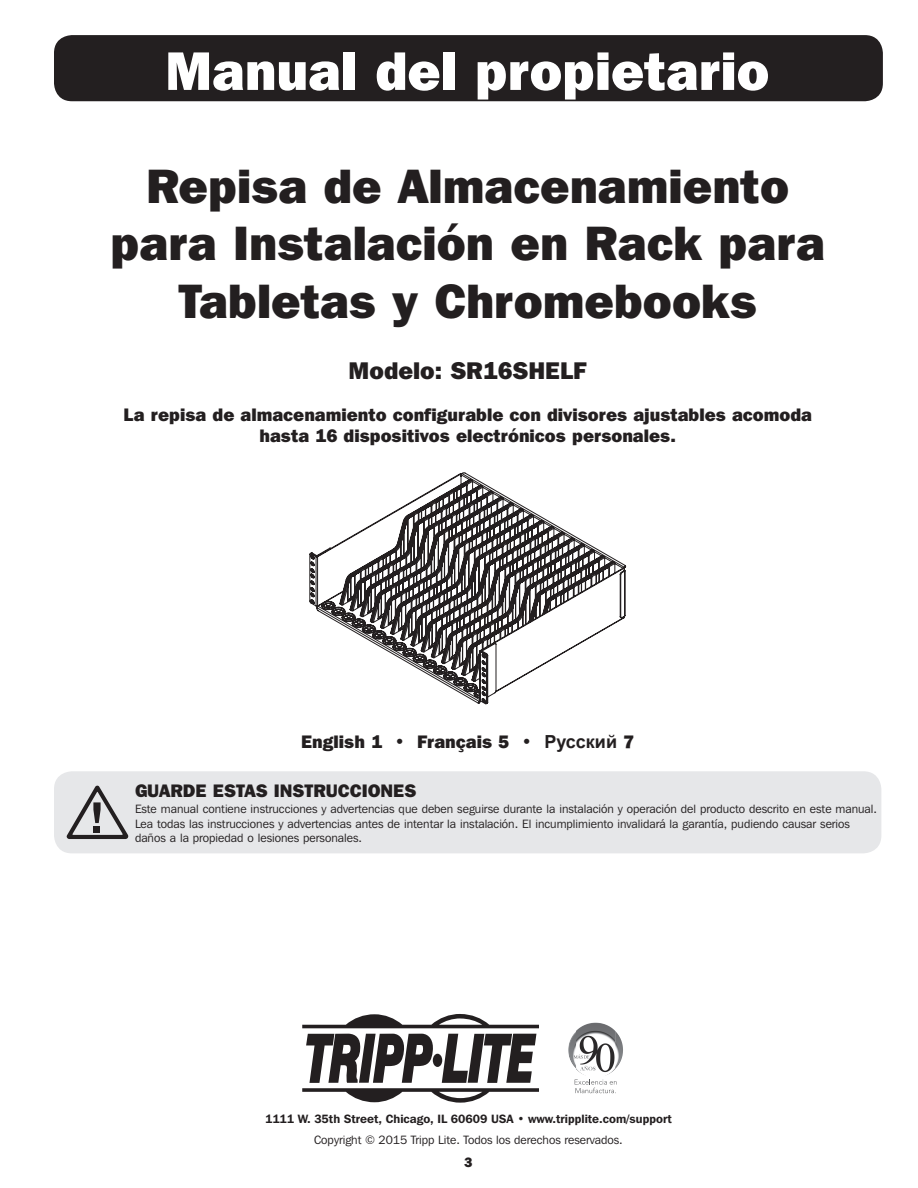
<style>
.page{position:relative;width:918px;height:1188px;background:#fff}
.page>*{position:absolute;margin:0;border:0;box-sizing:border-box;transform-origin:0 0}
.t1{font:800 54px "Franklin Gothic IT Cby BT";color:#fff}
.t2{font:800 48px/57.6px "Franklin Gothic IT Cby BT";color:#231f20;text-align:center}
.t3{font:800 24px "Franklin Gothic IT Cby BT";color:#231f20}
.t4{font:800 18px/21.6px "Franklin Gothic IT Cby BT";color:#231f20;text-align:center}
.t5{font:800 13.5px "Franklin Gothic IT Cby BT";color:#231f20}
.t6{font:12px/14.4px "Franklin Gothic IT Cby BT";color:#231f20}
.t7{font:600 12px "Franklin Gothic IT Cby BT";color:#231f20}
.s1{font-family:"Arial";font-weight:700}
</style>
<div class="page">
<svg style="left:302px;top:1014px;width:237px;height:14px"></svg>
<svg style="left:302px;top:1034px;width:237px;height:69px"></svg>
<div style="left:54px;top:771px;width:827px;height:82px;background:#e6e7e9;border-radius:18px"></div>
<svg style="left:67px;top:786px;width:61px;height:53px"></svg>
<div style="left:94px;top:826px;width:6px;height:7px;background:#231f20"></div>
<div style="left:54px;top:35px;width:829px;height:66px;background:#231f20;border-radius:18px"></div>
<svg style="left:309px;top:472px;width:317px;height:233px"></svg>
<img style="left:576px;top:1023px;width:18px;height:51px">
<img style="left:568px;top:1031px;width:8px;height:34px">
<img style="left:615px;top:1035px;width:8px;height:34px">
<svg style="left:575px;top:1079px;width:42px;height:14px"></svg>
<svg style="left:574px;top:1054px;width:15px;height:5px"></svg>
<p class="t1" style="left:165px;top:36px;width:606px">Manual del propietario</p>
<p class="t2" style="left:110px;top:156px;width:716px">Repisa de Almacenamiento para Instalación en Rack para<br>Tabletas y Chromebooks</p>
<p class="t3" style="left:349px;top:355px;width:240px">Modelo: SR16SHELF</p>
<p class="t4" style="left:123px;top:403px;width:690px">La repisa de almacenamiento configurable con divisores ajustables acomoda hasta 16 dispositivos electrónicos personales.</p>
<p class="t4" style="left:301px;top:730px;width:335px">English 1 • Français 5 • <span class="s1">Русский</span> 7</p>
<p class="t4" style="left:135px;top:780px;width:283px">GUARDE ESTAS INSTRUCCIONES</p>
<p class="t6" style="left:135px;top:802px;width:744px">Este manual contiene instrucciones y advertencias que deben seguirse durante la instalación y operación del producto descrito en este manual.<br>Lea todas las instrucciones y advertencias antes de intentar la instalación. El incumplimiento invalidará la garantía, pudiendo causar serios daños a la propiedad o lesiones personales.</p>
<p class="t7" style="left:265px;top:1111px;width:408px">1111 W. 35th Street, Chicago, IL 60609 USA • www.tripplite.com/support</p>
<p class="t6" style="left:314px;top:1133px;width:310px">Copyright © 2015 Tripp Lite. Todos los derechos reservados.</p>
<p class="t5" style="left:464px;top:1153px;width:10px">3</p>
</div>
